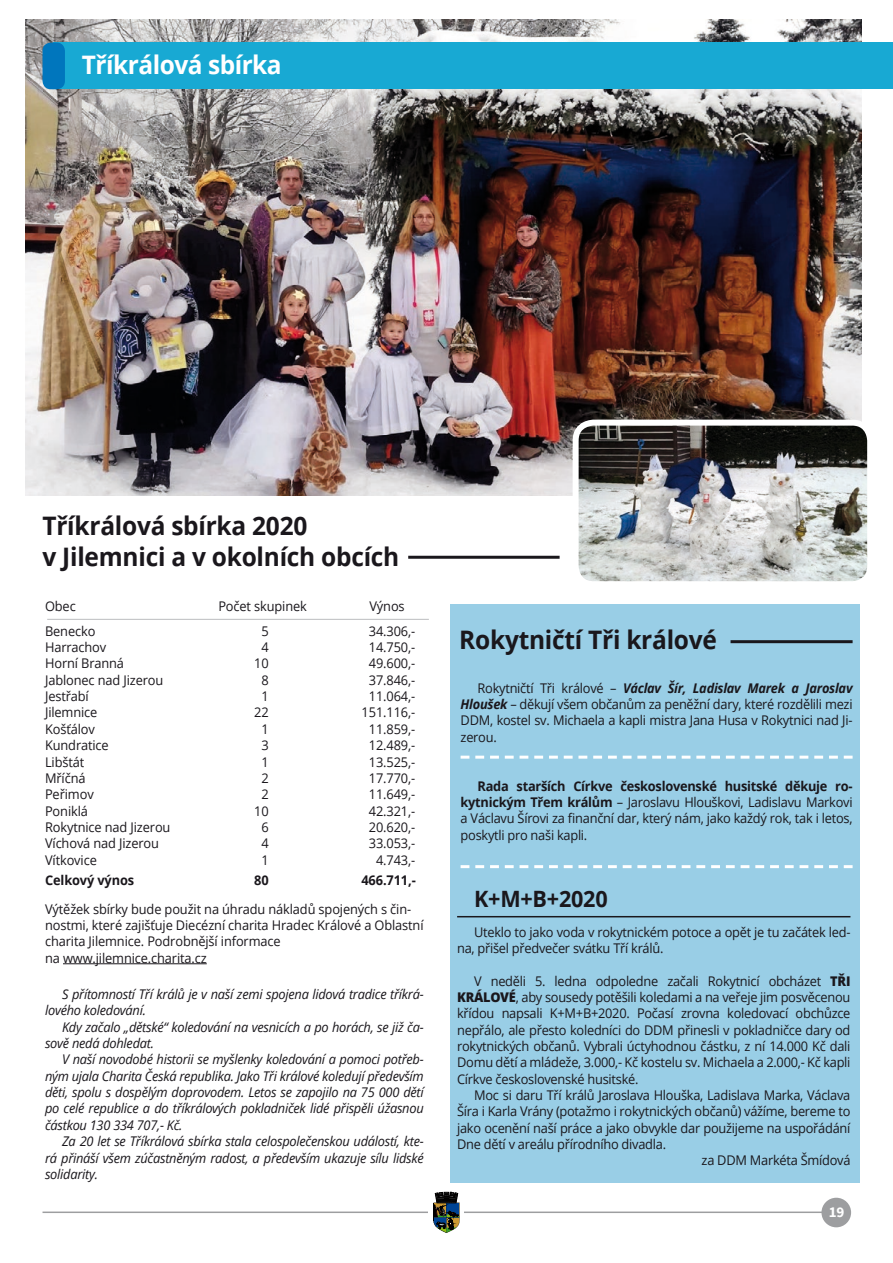
<style>
.page{position:relative;width:893px;height:1263px;background:#fff}
.page>*{position:absolute;margin:0;border:0;box-sizing:border-box;transform-origin:0 0}
.Nadpis_H1{font:700 25.5px/30.6px "Open Sans";letter-spacing:-.01em;color:#1a171c;scale:.96 1}
.Nadpis_H1-2{font:700 25.5px "Open Sans";letter-spacing:-.02em;color:#fff;scale:.96 1}
.Nadpis_H4{font:700 22.5px "Open Sans";color:#1a171c;scale:.96 1}
.t1{font:700 15px "Source Sans Pro";color:#fff}
.AAA_Body_Text{font:13.35px/16.4px "Open Sans";letter-spacing:-.02em;color:#1a171c;text-align:justify;scale:.96 1}
.AAA_Body_Text-2{font:italic 13.35px/16.4px "Open Sans";letter-spacing:-.02em;color:#1a171c;scale:.96 1}
.AAA_Neodsazený{font:13.35px/16.4px "Open Sans";letter-spacing:-.01em;color:#1a171c;scale:.96 1}
.AAA_Neodsazený-2{font:700 13.35px "Open Sans";letter-spacing:-.01em;color:#1a171c;scale:.96 1}
.s1{font-weight:700;font-style:italic}
.s2{font-weight:700}
.s3{font-weight:800}
</style>
<div class="page">
<hr style="left:43px;top:1211px;width:807px;height:2px;background:#9d9ea0">
<div style="left:429px;top:1192px;width:35px;height:42px;background:#fff"></div>
<svg style="left:433px;top:1192px;width:27px;height:41px"></svg>
<div style="left:821px;top:1198px;width:30px;height:29px;background:#9d9ea0;border-radius:50%"></div>
<div style="left:450px;top:604px;width:410px;height:578px;background:#99cee6"></div>
<img style="left:26px;top:19px;width:836px;height:476px">
<hr style="left:47px;top:619px;width:382px;height:1px;background:#bcbdbf">
<hr style="left:63px;top:963px;width:144px;height:1px;background:#1a171c">
<hr style="left:457px;top:916px;width:393px;height:1px;background:#1a171c">
<svg style="left:461px;top:756px;width:392px;height:3px"></svg>
<svg style="left:461px;top:865px;width:392px;height:3px"></svg>
<hr style="left:730px;top:640px;width:123px;height:3px;background:#1a171c">
<div style="left:54px;top:43px;width:839px;height:46px;background:#18a9d3"></div>
<div style="left:43px;top:43px;width:22px;height:46px;background:#0076bd;border-radius:9px"></div>
<img style="left:576px;top:423px;width:290px;height:157px">
<div style="left:573px;top:420px;width:300px;height:167px;border:6px solid #fff;border-radius:18px"></div>
<hr style="left:408px;top:556px;width:152px;height:3px;background:#1a171c">
<p class="Nadpis_H1-2" style="left:82px;top:47px;width:210px">Tříkrálová sbírka</p>
<p class="Nadpis_H1" style="left:43px;top:510px;width:373px">Tříkrálová sbírka 2020<br>v Jilemnici a v okolních obcích</p>
<p class="AAA_Neodsazený" style="left:45px;top:597px;width:34px">Obec</p>
<p class="AAA_Neodsazený" style="left:218px;top:597px;width:94px">Počet skupinek</p>
<p class="AAA_Neodsazený" style="left:369px;top:597px;width:38px">Výnos</p>
<p class="AAA_Neodsazený" style="left:45px;top:622px;width:54px">Benecko</p>
<p class="AAA_Neodsazený" style="left:261px;top:622px;width:9px">5</p>
<p class="AAA_Neodsazený" style="left:369px;top:622px;width:50px">34.306,-</p>
<p class="AAA_Neodsazený" style="left:45px;top:639px;width:65px">Harrachov</p>
<p class="AAA_Neodsazený" style="left:261px;top:639px;width:9px">4</p>
<p class="AAA_Neodsazený" style="left:369px;top:639px;width:50px">14.750,-</p>
<p class="AAA_Neodsazený" style="left:45px;top:655px;width:84px">Horní Branná</p>
<p class="AAA_Neodsazený" style="left:254px;top:655px;width:17px">10</p>
<p class="AAA_Neodsazený" style="left:369px;top:655px;width:50px">49.600,-</p>
<p class="AAA_Neodsazený" style="left:45px;top:671px;width:125px">Jablonec nad Jizerou</p>
<p class="AAA_Neodsazený" style="left:261px;top:671px;width:9px">8</p>
<p class="AAA_Neodsazený" style="left:369px;top:671px;width:50px">37.846,-</p>
<p class="AAA_Neodsazený" style="left:45px;top:688px;width:47px">Jestřabí</p>
<p class="AAA_Neodsazený" style="left:261px;top:688px;width:9px">1</p>
<p class="AAA_Neodsazený" style="left:369px;top:688px;width:50px">11.064,-</p>
<p class="AAA_Neodsazený" style="left:45px;top:704px;width:56px">Jilemnice</p>
<p class="AAA_Neodsazený" style="left:254px;top:704px;width:17px">22</p>
<p class="AAA_Neodsazený" style="left:362px;top:704px;width:57px">151.116,-</p>
<p class="AAA_Neodsazený" style="left:45px;top:720px;width:53px">Košťálov</p>
<p class="AAA_Neodsazený" style="left:261px;top:720px;width:9px">1</p>
<p class="AAA_Neodsazený" style="left:369px;top:720px;width:50px">11.859,-</p>
<p class="AAA_Neodsazený" style="left:45px;top:737px;width:68px">Kundratice</p>
<p class="AAA_Neodsazený" style="left:261px;top:737px;width:9px">3</p>
<p class="AAA_Neodsazený" style="left:369px;top:737px;width:50px">12.489,-</p>
<p class="AAA_Neodsazený" style="left:45px;top:753px;width:42px">Libštát</p>
<p class="AAA_Neodsazený" style="left:261px;top:753px;width:9px">1</p>
<p class="AAA_Neodsazený" style="left:369px;top:753px;width:50px">13.525,-</p>
<p class="AAA_Neodsazený" style="left:45px;top:769px;width:44px">Mříčná</p>
<p class="AAA_Neodsazený" style="left:261px;top:769px;width:9px">2</p>
<p class="AAA_Neodsazený" style="left:369px;top:769px;width:50px">17.770,-</p>
<p class="AAA_Neodsazený" style="left:45px;top:786px;width:52px">Peřimov</p>
<p class="AAA_Neodsazený" style="left:261px;top:786px;width:9px">2</p>
<p class="AAA_Neodsazený" style="left:369px;top:786px;width:50px">11.649,-</p>
<p class="AAA_Neodsazený" style="left:45px;top:802px;width:46px">Poniklá</p>
<p class="AAA_Neodsazený" style="left:254px;top:802px;width:17px">10</p>
<p class="AAA_Neodsazený" style="left:369px;top:802px;width:50px">42.321,-</p>
<p class="AAA_Neodsazený" style="left:45px;top:818px;width:132px">Rokytnice nad Jizerou</p>
<p class="AAA_Neodsazený" style="left:261px;top:818px;width:9px">6</p>
<p class="AAA_Neodsazený" style="left:369px;top:818px;width:50px">20.620,-</p>
<p class="AAA_Neodsazený" style="left:45px;top:835px;width:120px">Víchová nad Jizerou</p>
<p class="AAA_Neodsazený" style="left:261px;top:835px;width:9px">4</p>
<p class="AAA_Neodsazený" style="left:369px;top:835px;width:50px">33.053,-</p>
<p class="AAA_Neodsazený" style="left:45px;top:851px;width:55px">Vítkovice</p>
<p class="AAA_Neodsazený" style="left:261px;top:851px;width:9px">1</p>
<p class="AAA_Neodsazený" style="left:376px;top:851px;width:42px">4.743,-</p>
<p class="AAA_Neodsazený-2" style="left:45px;top:871px;width:94px">Celkový výnos</p>
<p class="AAA_Neodsazený-2" style="left:254px;top:871px;width:17px">80</p>
<p class="AAA_Neodsazený-2" style="left:361px;top:871px;width:58px">466.711,-</p>
<p class="AAA_Neodsazený" style="left:45px;top:900px;width:396px">Výtěžek sbírky bude použit na úhradu nákladů spojených s čin&shy;nostmi, které zajišťuje Diecézní charita Hradec Králové a Oblastní charita Jilemnice. Podrobnější informace<br>na www.jilemnice.charita.cz</p>
<p class="AAA_Body_Text-2" style="left:45px;top:985px;width:396px;text-indent:17px">S přítomností Tří králů je v naší zemi spojena lidová tradice tříkrá&shy;lového koledování.</p>
<p class="AAA_Body_Text-2" style="left:45px;top:1018px;width:396px;text-indent:17px">Kdy začalo „dětské“ koledování na vesnicích a po horách, se již ča&shy;sově nedá dohledat.</p>
<p class="AAA_Body_Text-2" style="left:45px;top:1051px;width:396px;text-align:justify;text-indent:17px">V naší novodobé historii se myšlenky koledování a pomoci potřeb&shy;ným ujala Charita Česká republika. Jako Tři králové koledují především děti, spolu s dospělým doprovodem. Letos se zapojilo na 75 000 dětí po celé republice a do tříkrálových pokladniček lidé přispěli úžasnou částkou 130 334 707,- Kč.</p>
<p class="AAA_Body_Text-2" style="left:45px;top:1133px;width:396px;text-align:justify;text-indent:17px">Za 20 let se Tříkrálová sbírka stala celospolečenskou událostí, kte&shy;rá přináší všem zúčastněným radost, a především ukazuje sílu lidské solidarity.</p>
<p class="Nadpis_H1" style="left:459px;top:624px;width:270px">Rokytničtí Tři králové</p>
<p class="AAA_Body_Text" style="left:461px;top:679px;width:410px;text-indent:17px">Rokytničtí Tři králové – <span class="s1">Václav Šír, Ladislav Marek a Jaroslav Hloušek</span> – děkují všem občanům za peněžní dary, které rozdělili mezi DDM, kostel sv. Michaela a kapli mistra Jana Husa v Rokytnici nad Ji&shy;zerou.</p>
<p class="AAA_Body_Text" style="left:461px;top:777px;width:410px;text-indent:17px"><span class="s2">Rada starších Církve československé husitské děkuje ro&shy;kytnickým Třem králům</span> – Jaroslavu Hlouškovi, Ladislavu Markovi a Václavu Šírovi za finanční dar, který nám, jako každý rok, tak i letos, poskytli pro naši kapli.</p>
<p class="Nadpis_H4" style="left:474px;top:883px;width:141px">K+M+B+2020</p>
<p class="AAA_Body_Text" style="left:457px;top:923px;width:411px;text-indent:17px">Uteklo to jako voda v rokytnickém potoce a opět je tu začátek led&shy;na, přišel předvečer svátku Tří králů.</p>
<p class="AAA_Body_Text" style="left:457px;top:972px;width:411px;text-indent:17px">V neděli 5. ledna odpoledne začali Rokytnicí obcházet <span class="s3">TŘI KRÁLOVÉ</span>, aby sousedy potěšili koledami a na veřeje jim posvěcenou křídou napsali K+M+B+2020. Počasí zrovna koledovací obchůzce nepřálo, ale přesto koledníci do DDM přinesli v pokladničce dary od rokytnických občanů. Vybrali úctyhodnou částku, z ní 14.000 Kč dali Domu dětí a mládeže, 3.000,- Kč kostelu sv. Michaela a 2.000,- Kč kapli Církve československé husitské.</p>
<p class="AAA_Body_Text" style="left:457px;top:1087px;width:411px;text-indent:17px">Moc si daru Tří králů Jaroslava Hlouška, Ladislava Marka, Václava Šíra i Karla Vrány (potažmo i rokytnických občanů) vážíme, bereme to jako ocenění naší práce a jako obvykle dar použijeme na uspořádání Dne dětí v areálu přírodního divadla.</p>
<p class="AAA_Body_Text" style="left:702px;top:1152px;width:157px">za DDM Markéta Šmídová</p>
<p class="t1" style="left:829px;top:1201px;width:17px">19</p>
</div>
